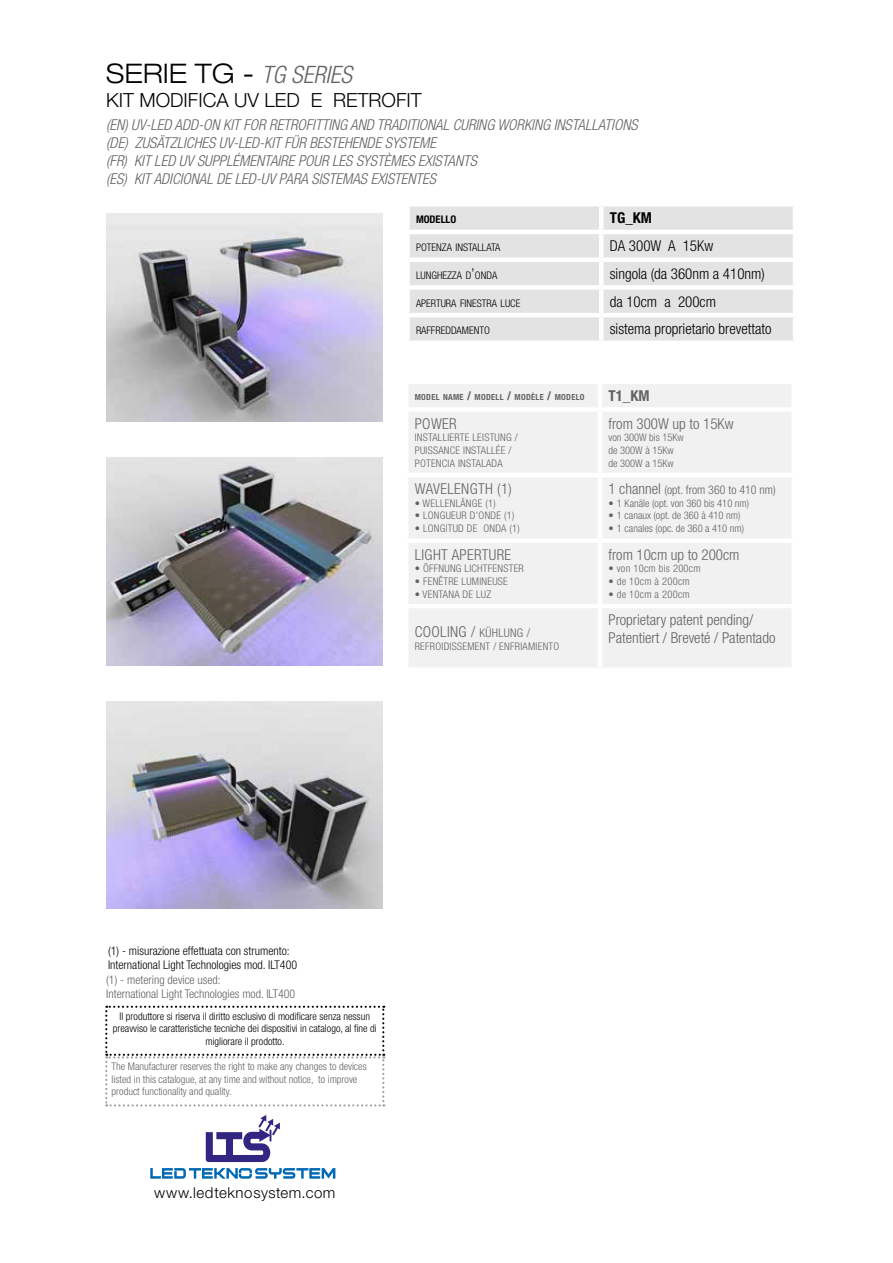
<style>
.page{position:relative;width:893px;height:1263px;background:#fff}
.page>*{position:absolute;margin:0;border:0;box-sizing:border-box;transform-origin:0 0}
.t1{font:300 expanded 27px "Helvetica Neue LT Std";color:#000}
.t2{font:300 19.5px "Helvetica Neue LT Std";color:#000}
.t3{font:italic 300 condensed 15px/18px "Helvetica Neue LT Std";color:#646363}
.t4{font:300 condensed 15px/18px "Helvetica Neue LT Std";color:#646363}
.t5{font:300 condensed 15px "Helvetica Neue LT Std";color:#000}
.t6{font:300 condensed 15px "Helvetica Neue LT Std";letter-spacing:.025em;color:#646363}
.t7{font:300 15px "Helvetica Neue LT Std";letter-spacing:.035em;color:#000}
.t8{font:700 condensed 15px "Helvetica Neue LT Std";color:#000}
.t9{font:700 condensed 15px "Helvetica Neue LT Std";color:#646363}
.t10{font:300 condensed 12px/14.4px "Helvetica Neue LT Std";color:#646363}
.t11{font:300 condensed 12px/14.4px "Helvetica Neue LT Std";color:#000}
.t12{font:300 condensed 10.5px/12.6px "Helvetica Neue LT Std";color:#646363}
.t13{font:300 condensed 10.5px/12.6px "Helvetica Neue LT Std";letter-spacing:.025em;color:#646363}
.t14{font:300 condensed 10.5px/12.6px "Helvetica Neue LT Std";color:#000;text-align:center}
.t15{font:300 condensed 10.5px "Helvetica Neue LT Std";color:#000}
.t16{font:700 condensed 10.5px "Helvetica Neue LT Std";color:#000}
.t17{font:700 condensed 8.4px "Helvetica Neue LT Std";letter-spacing:.035em;color:#646363}
.s1{font-style:italic;font-stretch:condensed;font-size:24px;color:#646363}
.s2{font-size:15px}
.s3{font-size:12px}
</style>
<div class="page">
<img style="left:106px;top:458px;width:277px;height:207px">
<img style="left:106px;top:702px;width:277px;height:207px">
<img style="left:106px;top:214px;width:277px;height:207px">
<div style="left:410px;top:206px;width:383px;height:135px;background:#e3e3e3"></div>
<hr style="left:405px;top:230px;width:196px;height:4px;background:#fff">
<hr style="left:601px;top:230px;width:196px;height:4px;background:#fff">
<div style="left:405px;top:257px;width:196px;height:5px;background:#fff"></div>
<div style="left:601px;top:257px;width:196px;height:5px;background:#fff"></div>
<div style="left:405px;top:285px;width:196px;height:5px;background:#fff"></div>
<div style="left:601px;top:285px;width:196px;height:5px;background:#fff"></div>
<hr style="left:405px;top:313px;width:196px;height:4px;background:#fff">
<hr style="left:601px;top:313px;width:196px;height:4px;background:#fff">
<hr style="left:599px;top:206px;width:4px;height:24px;background:#fff">
<hr style="left:599px;top:234px;width:4px;height:23px;background:#fff">
<hr style="left:599px;top:262px;width:4px;height:23px;background:#fff">
<hr style="left:599px;top:290px;width:4px;height:23px;background:#fff">
<hr style="left:599px;top:317px;width:4px;height:24px;background:#fff">
<div style="left:409px;top:384px;width:382px;height:283px;background:#f1f1f1"></div>
<div style="left:404px;top:407px;width:196px;height:5px;background:#fff"></div>
<div style="left:600px;top:407px;width:196px;height:5px;background:#fff"></div>
<hr style="left:404px;top:473px;width:196px;height:4px;background:#fff">
<hr style="left:600px;top:473px;width:196px;height:4px;background:#fff">
<div style="left:404px;top:538px;width:196px;height:5px;background:#fff"></div>
<div style="left:600px;top:538px;width:196px;height:5px;background:#fff"></div>
<hr style="left:404px;top:604px;width:196px;height:4px;background:#fff">
<hr style="left:600px;top:604px;width:196px;height:4px;background:#fff">
<hr style="left:598px;top:384px;width:4px;height:23px;background:#fff">
<hr style="left:598px;top:412px;width:4px;height:61px;background:#fff">
<hr style="left:598px;top:477px;width:4px;height:61px;background:#fff">
<hr style="left:598px;top:543px;width:4px;height:61px;background:#fff">
<hr style="left:598px;top:608px;width:4px;height:59px;background:#fff">
<svg style="left:206px;top:1115px;width:74px;height:47px"></svg>
<svg style="left:150px;top:1168px;width:185px;height:11px"></svg>
<svg style="left:105px;top:1006px;width:279px;height:100px"></svg>
<h1 class="t1" style="left:106px;top:57px;width:247px">SERIE TG - <span class="s1">TG SERIES</span></h1>
<h2 class="t2" style="left:106px;top:89px;width:317px">KIT MODIFICA UV LED E RETROFIT</h2>
<p class="t3" style="left:106px;top:116px;width:533px">(EN) UV-LED ADD-ON KIT FOR RETROFITTING AND TRADITIONAL CURING WORKING INSTALLATIONS (DE) ZUSÄTZLICHES UV-LED-KIT FÜR BESTEHENDE SYSTEME<br>(FR) KIT LED UV SUPPLÉMENTAIRE POUR LES SYSTÈMES EXISTANTS<br>(ES) KIT ADICIONAL DE LED-UV PARA SISTEMAS EXISTENTES</p>
<p class="t16" style="left:416px;top:213px;width:42px">MODELLO</p>
<h3 class="t8" style="left:610px;top:209px;width:44px">TG_KM</h3>
<p class="t15" style="left:416px;top:241px;width:86px">POTENZA INSTALLATA</p>
<h3 class="t5" style="left:610px;top:237px;width:105px">DA 300W A 15Kw</h3>
<p class="t15" style="left:416px;top:269px;width:83px">LUNGHEZZA D<span class="s2">’</span>ONDA</p>
<h3 class="t5" style="left:610px;top:265px;width:157px">singola (da 360nm a 410nm)</h3>
<p class="t15" style="left:416px;top:297px;width:106px">APERTURA FINESTRA LUCE</p>
<h3 class="t5" style="left:610px;top:293px;width:108px">da 10cm a 200cm</h3>
<p class="t15" style="left:416px;top:325px;width:75px">RAFFREDDAMENTO</p>
<h3 class="t5" style="left:610px;top:320px;width:163px">sistema proprietario brevettato</h3>
<p class="t17" style="left:415px;top:392px;width:171px">MODEL NAME <span class="s3">/</span> MODELL <span class="s3">/</span> MODÈLE <span class="s3">/</span> MODELO</p>
<h3 class="t9" style="left:608px;top:387px;width:43px">T1_KM</h3>
<h3 class="t4" style="left:415px;top:414px;width:44px">POWER</h3>
<p class="t13" style="left:415px;top:431px;width:104px">INSTALLIERTE LEISTUNG /<br>PUISSANCE INSTALLÉE /<br>POTENCIA INSTALADA</p>
<h3 class="t4" style="left:608px;top:414px;width:127px">from 300W up to 15Kw</h3>
<p class="t12" style="left:608px;top:431px;width:77px">von 300W bis 15Kw de 300W à 15Kw de 300W a 15Kw</p>
<h3 class="t6" style="left:415px;top:480px;width:99px">WAVELENGTH (1)</h3>
<p class="t13" style="left:415px;top:497px;width:82px">• WELLENLÄNGE (1)</p>
<p class="t13" style="left:415px;top:509px;width:101px">• LONGUEUR D’ONDE (1)</p>
<p class="t13" style="left:415px;top:522px;width:107px">• LONGITUD DE ONDA (1)</p>
<h3 class="t6" style="left:415px;top:546px;width:98px">LIGHT APERTURE</h3>
<p class="t13" style="left:415px;top:562px;width:111px">• ÖFFNUNG LICHTFENSTER</p>
<p class="t13" style="left:415px;top:575px;width:95px">• FENÊTRE LUMINEUSE</p>
<p class="t13" style="left:415px;top:587px;width:78px">• VENTANA DE LUZ</p>
<h3 class="t6" style="left:415px;top:623px;width:117px">COOLING / <span class="s3">KÜHLUNG /</span></h3>
<p class="t13" style="left:415px;top:639px;width:146px">REFROIDISSEMENT / ENFRIAMIENTO</p>
<p class="t10" style="left:608px;top:483px;width:169px"><span class="s2">1 channel</span> (opt. from 360 to 410 nm)</p>
<p class="t12" style="left:608px;top:497px;width:142px">• 1 Kanäle (opt. von 360 bis 410 nm)</p>
<p class="t12" style="left:608px;top:509px;width:133px">• 1 canaux (opt. de 360 à 410 nm)</p>
<p class="t12" style="left:608px;top:522px;width:137px">• 1 canales (opc. de 360 a 410 nm)</p>
<h3 class="t4" style="left:608px;top:545px;width:132px">from 10cm up to 200cm</h3>
<p class="t13" style="left:608px;top:562px;width:94px">• von 10cm bis 200cm</p>
<p class="t13" style="left:608px;top:575px;width:83px">• de 10cm à 200cm</p>
<p class="t13" style="left:608px;top:587px;width:83px">• de 10cm a 200cm</p>
<h3 class="t4" style="left:608px;top:611px;width:168px">Proprietary patent pending/<br>Patentiert / Breveté / Patentado</h3>
<p class="t11" style="left:108px;top:943px;width:191px">(1) - misurazione effettuata con strumento:<br>International Light Technologies mod. ILT400</p>
<p class="t10" style="left:106px;top:972px;width:191px">(1) - metering device used:<br>International Light Technologies mod. ILT400</p>
<p class="t14" style="left:113px;top:1009px;width:265px">Il produttore si riserva il diritto esclusivo di modificare senza nessun preavviso le caratteristiche tecniche dei dispositivi in catalogo, al fine di migliorare il prodotto.</p>
<p class="t12" style="left:112px;top:1060px;width:257px">The Manufacturer reserves the right to make any changes to devices listed in this catalogue, at any time and without notice, to improve product functionality and quality.</p>
<h3 class="t7" style="left:154px;top:1183px;width:183px">www.ledteknosystem.com</h3>
</div>
